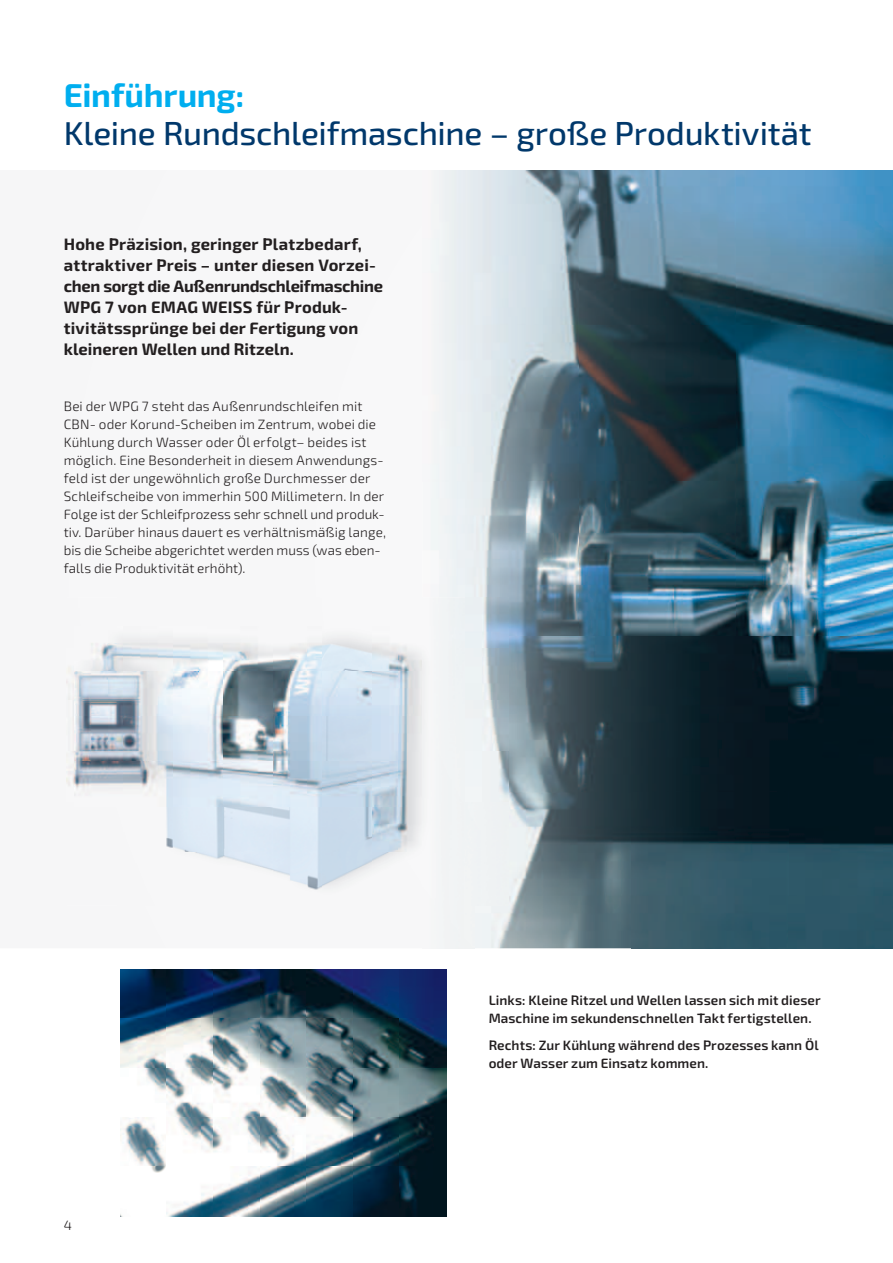
<style>
.page{position:relative;width:893px;height:1263px;background:#fff}
.page>*{position:absolute;margin:0;border:0;box-sizing:border-box;transform-origin:0 0}
.t1{font:500 33px "Exo 2";letter-spacing:-.005em;color:#01386b}
.t2{font:700 33px "Exo 2";letter-spacing:-.005em;color:#00aeef}
.t3{font:700 16.5px/21px "Exo 2";letter-spacing:.01em;color:#231f20}
.t4{font:300 13.5px/18px "Exo 2";letter-spacing:.005em;color:#231f20}
.t5{font:600 13.5px/18px "Exo 2";letter-spacing:.005em;color:#231f20}
</style>
<div class="page">
<img style="left:430px;top:170px;width:463px;height:467px">
<img style="left:509px;top:637px;width:279px;height:156px">
<img style="left:788px;top:637px;width:105px;height:311px">
<img style="left:475px;top:793px;width:314px;height:155px">
<img style="left:66px;top:665px;width:8px;height:122px">
<img style="left:430px;top:597px;width:79px;height:52px">
<img style="left:436px;top:649px;width:73px;height:205px">
<div style="left:434px;top:854px;width:75px;height:52px;background:#f0f3f4"></div>
<img style="left:74px;top:626px;width:362px;height:272px">
<img style="left:120px;top:969px;width:326px;height:247px">
<h1 class="t2" style="left:64px;top:71px;width:182px">Einführung:</h1>
<h1 class="t1" style="left:64px;top:110px;width:749px">Kleine Rundschleifmaschine – große Produktivität</h1>
<p class="t3" style="left:64px;top:233px;width:321px">Hohe Präzision, geringer Platzbedarf, attraktiver Preis – unter diesen Vorzei&shy;chen sorgt die Außenrundschleifmaschine WPG 7 von EMAG WEISS für Produk&shy;tivitätssprünge bei der Fertigung von kleineren Wellen und Ritzeln.</p>
<p class="t4" style="left:64px;top:397px;width:324px">Bei der WPG 7 steht das Außenrundschleifen mit CBN- oder Korund-Scheiben im Zentrum, wobei die Kühlung durch Wasser oder Öl erfolgt– beides ist möglich. Eine Besonderheit in diesem Anwendungs&shy;feld ist der ungewöhnlich große Durchmesser der Schleifscheibe von immerhin 500 Millimetern. In der Folge ist der Schleifprozess sehr schnell und produk&shy;tiv. Darüber hinaus dauert es verhältnismäßig lange, bis die Scheibe abgerichtet werden muss (was eben&shy;falls die Produk tivität erhöht).</p>
<p class="t4" style="left:64px;top:1215px;width:10px">4</p>
<p class="t5" style="left:489px;top:991px;width:334px">Links: Kleine Ritzel und Wellen lassen sich mit dieser<br>Maschine im sekundenschnellen Takt fertigstellen.</p>
<p class="t5" style="left:489px;top:1035px;width:331px">Rechts: Zur Kühlung während des Prozesses kann Öl oder Wasser zum Einsatz kommen.</p>
</div>
